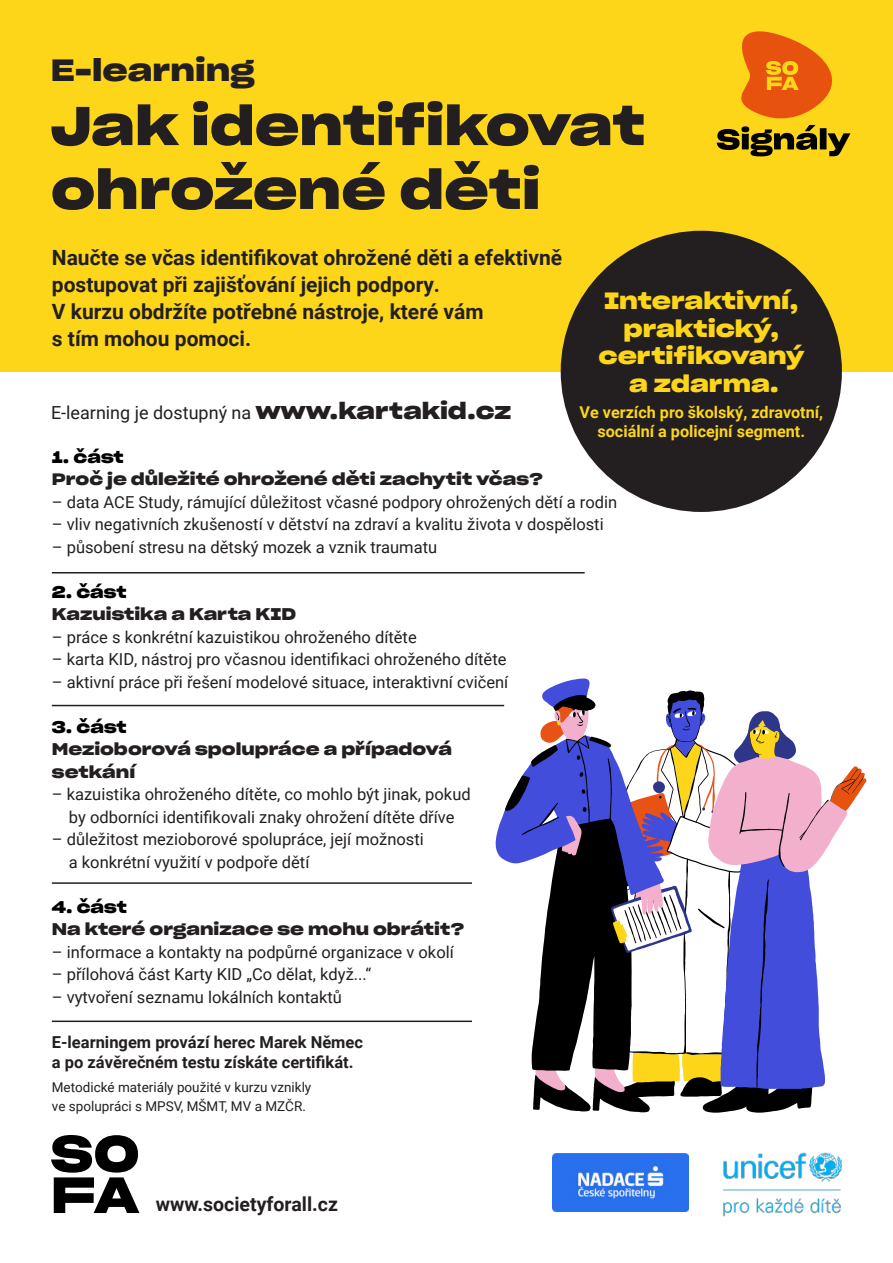
<style>
.page{position:relative;width:893px;height:1263px;background:#fff}
.page>*{position:absolute;margin:0;border:0;box-sizing:border-box;transform-origin:0 0}
.t1{font:53.25px/63.9px "Sharp Grotesk Sm Bold 25";letter-spacing:-.005em;color:#231f20}
.t2{font:30px "Sharp Grotesk Sm Bold 25";color:#231f20}
.t3{font:22.95px/27.6px "Sharp Grotesk Sm Bold 25";color:#fdd61a;text-align:center}
.t4{font:700 21px/27px "Roboto";color:#231f20}
.t5{font:700 19.5px "Roboto";color:#231f20}
.t6{font:18px "Roboto";color:#231f20}
.t7{font:16.5px/22.5px "Roboto";color:#231f20;text-align:center}
.t8{font:16.5px/22.5px "Sharp Grotesk Sm Bold 25";color:#231f20}
.t9{font:700 16.5px/19.8px "Roboto";color:#231f20}
.t10{font:16.5px "Sharp Grotesk Sm Bold 25";color:#000}
.t11{font:700 16.2px/19.5px "Roboto";color:#fdd61a;text-align:center}
.t12{font:13.5px/19.5px "Roboto";color:#231f20}
.s1{font-family:"Sharp Grotesk Sm Bold 25";font-size:22.5px}
</style>
<div class="page">
<div style="left:0;top:0;width:893px;height:371px;background:#fdd61a"></div>
<svg style="left:717px;top:31px;width:133px;height:125px"></svg>
<div style="left:787px;top:65px;width:7px;height:6px;background:#e8520f;border-radius:3px"></div>
<svg style="left:51px;top:1135px;width:88px;height:78px"></svg>
<svg style="left:495px;top:678px;width:372px;height:435px"></svg>
<div style="left:561px;top:231px;width:281px;height:281px;background:#231f20;border-radius:50%"></div>
<hr style="left:52px;top:572px;width:533px;height:1px;background:#231f20">
<hr style="left:52px;top:705px;width:452px;height:1px;background:#231f20">
<hr style="left:52px;top:882px;width:420px;height:2px;background:#231f20">
<hr style="left:52px;top:1020px;width:420px;height:2px;background:#231f20">
<img style="left:723px;top:1152px;width:119px;height:65px">
<img style="left:552px;top:1153px;width:136px;height:59px">
<h2 class="t2" style="left:51px;top:55px;width:205px">E-learning</h2>
<h1 class="t1" style="left:51px;top:96px;width:596px">Jak identifikovat ohrožené děti</h1>
<p class="t4" style="left:52px;top:244px;width:512px">Naučte se včas identifikovat ohrožené děti a efektivně postupovat při zajišťování jejich podpory.<br>V kurzu obdržíte potřebné nástroje, které vám<br>s tím mohou pomoci.</p>
<h3 class="t3" style="left:598px;top:288px;width:207px">Interaktivní, praktický, certifikovaný a zdarma.</h3>
<p class="t11" style="left:579px;top:403px;width:245px">Ve verzích pro školský, zdravotní, sociální a policejní segment.</p>
<p class="t6" style="left:51px;top:406px;width:462px">E-learning je dostupný na <span class="s1">www.kartakid.cz</span></p>
<p class="t10" style="left:52px;top:442px;width:73px">1. část</p>
<p class="t8" style="left:52px;top:467px;width:493px">Proč je důležité ohrožené děti zachytit včas?</p>
<p class="t7" style="left:52px;top:490px;width:567px">– data ACE Study, rámující důležitost včasné podpory ohrožených dětí a rodin</p>
<p class="t7" style="left:52px;top:513px;width:553px">– vliv negativních zkušeností v dětství na zdraví a kvalitu života v dospělosti</p>
<p class="t7" style="left:52px;top:535px;width:387px">– působení stresu na dětský mozek a vznik traumatu</p>
<p class="t10" style="left:52px;top:577px;width:76px">2. část</p>
<p class="t8" style="left:52px;top:602px;width:246px">Kazuistika a Karta KID</p>
<p class="t7" style="left:52px;top:625px;width:366px">– práce s konkrétní kazuistikou ohroženého dítěte</p>
<p class="t7" style="left:52px;top:648px;width:456px">– karta KID, nástroj pro včasnou identifikaci ohroženého dítěte</p>
<p class="t7" style="left:52px;top:670px;width:458px">– aktivní práce při řešení modelové situace, interaktivní cvičení</p>
<p class="t10" style="left:52px;top:712px;width:76px">3. část</p>
<p class="t8" style="left:52px;top:737px;width:402px">Mezioborová spolupráce a případová setkání</p>
<p class="t7" style="left:52px;top:783px;width:420px">– kazuistika ohroženého dítěte, co mohlo být jinak, pokud by odborníci identifikovali znaky ohrožení dítěte dříve</p>
<p class="t7" style="left:69px;top:828px;width:356px;text-align:left;text-indent:-17px">– důležitost mezioborové spolupráce, její možnosti a konkrétní využití v podpoře dětí</p>
<p class="t10" style="left:52px;top:892px;width:77px">4. část</p>
<p class="t8" style="left:52px;top:917px;width:414px">Na které organizace se mohu obrátit?</p>
<p class="t7" style="left:52px;top:940px;width:403px">– informace a kontakty na podpůrné organizace v okolí</p>
<p class="t7" style="left:52px;top:963px;width:321px">– přílohová část Karty KID „Co dělat, když...“</p>
<p class="t7" style="left:52px;top:985px;width:292px">– vytvoření seznamu lokálních kontaktů</p>
<p class="t9" style="left:52px;top:1031px;width:313px">E-learningem provází herec Marek Němec a po závěrečném testu získáte certifikát.</p>
<p class="t12" style="left:52px;top:1077px;width:261px">Metodické materiály použité v kurzu vznikly ve spolupráci s MPSV, MŠMT, MV a MZČR.</p>
<p class="t5" style="left:156px;top:1196px;width:184px">www.societyforall.cz</p>
</div>
